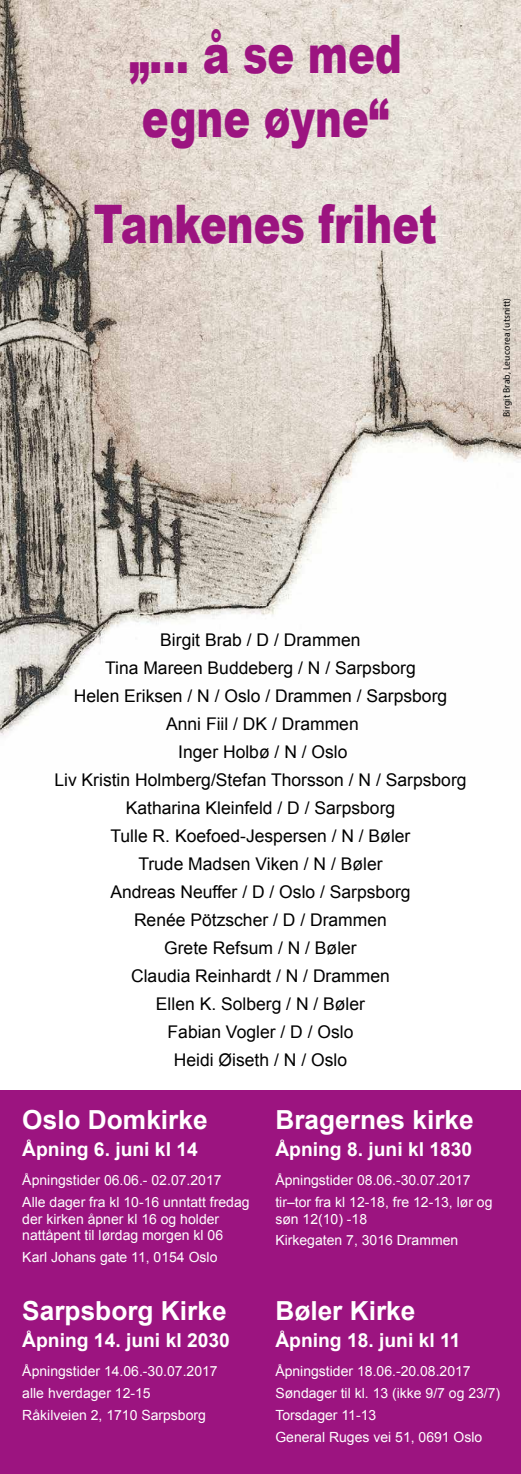
<style>
.page{position:relative;width:521px;height:1474px;background:#fff}
.page>*{position:absolute;margin:0;border:0;box-sizing:border-box;transform-origin:0 0}
.t1{font:900 53.11px/63.9px "Arial";color:#9c1480;scale:.76 1}
.t2{font:700 26.25px "Arial";color:#fff}
.t3{font:700 19.25px "Arial";color:#fff}
.t4{font:17.5px/28px "Arial";color:#000;text-align:center}
.t5{font:14px/21.8px "Arial";color:#fff}
.t6{font:9.62px "Myriad Pro";letter-spacing:.01em;color:#000}
</style>
<div class="page">
<div style="left:0;top:1090px;width:521px;height:383px;background:#9c1480"></div>
<img style="left:0;top:0;width:521px;height:736px">
<h1 class="t1" style="left:129px;top:23px;width:360px">„... å se med egne øyne“</h1>
<h1 class="t1" style="left:94px;top:193px;width:453px">Tankenes frihet</h1>
<p class="t6" style="left:501px;top:417px;width:120px;rotate:-90deg">Birgit Brab, Leucorea (utsnitt)</p>
<p class="t4" style="left:54px;top:625px;width:414px">Birgit Brab / D / Drammen<br>Tina Mareen Buddeberg / N / Sarpsborg<br>Helen Eriksen / N / Oslo / Drammen / Sarpsborg<br>Anni Fiil / DK / Drammen<br>Inger Holbø / N / Oslo<br>Liv Kristin Holmberg/Stefan Thorsson / N / Sarpsborg<br>Katharina Kleinfeld / D / Sarpsborg<br>Tulle R. Koefoed-Jespersen / N / Bøler<br>Trude Madsen Viken / N / Bøler<br>Andreas Neuffer / D / Oslo / Sarpsborg<br>Renée Pötzscher / D / Drammen<br>Grete Refsum / N / Bøler<br>Claudia Reinhardt / N / Drammen<br>Ellen K. Solberg / N / Bøler<br>Fabian Vogler / D / Oslo<br>Heidi Øiseth / N / Oslo</p>
<h2 class="t2" style="left:22px;top:1102px;width:187px">Oslo Domkirke</h2>
<p class="t3" style="left:22px;top:1136px;width:177px">Åpning 6. juni kl 14</p>
<p class="t5" style="left:22px;top:1169px;width:229px">Åpningstider 06.06.- 02.07.2017<br>Alle dager fra kl 10-16 unntatt fredag</p>
<p class="t5" style="left:22px;top:1210px;width:202px;line-height:16.8px">der kirken åpner kl 16 og holder nattåpent til lørdag morgen kl 06</p>
<p class="t5" style="left:22px;top:1246px;width:197px">Karl Johans gate 11, 0154 Oslo</p>
<h2 class="t2" style="left:22px;top:1293px;width:206px">Sarpsborg Kirke</h2>
<p class="t3" style="left:22px;top:1327px;width:209px">Åpning 14. juni kl 2030</p>
<p class="t5" style="left:22px;top:1360px;width:197px">Åpningstider 14.06.-30.07.2017 alle hverdager 12-15<br>Råkilveien 2, 1710 Sarpsborg</p>
<h2 class="t2" style="left:275px;top:1102px;width:200px">Bragernes kirke</h2>
<p class="t3" style="left:275px;top:1136px;width:198px">Åpning 8. juni kl 1830</p>
<p class="t5" style="left:275px;top:1169px;width:219px">Åpningstider 08.06.-30.07.2017 tir–tor fra kl 12-18, fre 12-13, lør og</p>
<p class="t5" style="left:275px;top:1207px;width:184px">søn 12(10) -18<br>Kirkegaten 7, 3016 Drammen</p>
<h2 class="t2" style="left:275px;top:1293px;width:142px">Bøler Kirke</h2>
<p class="t3" style="left:275px;top:1327px;width:187px">Åpning 18. juni kl 11</p>
<p class="t5" style="left:275px;top:1360px;width:226px">Åpningstider 18.06.-20.08.2017<br>Søndager til kl. 13 (ikke 9/7 og 23/7)<br>Torsdager 11-13<br>General Ruges vei 51, 0691 Oslo</p>
</div>
